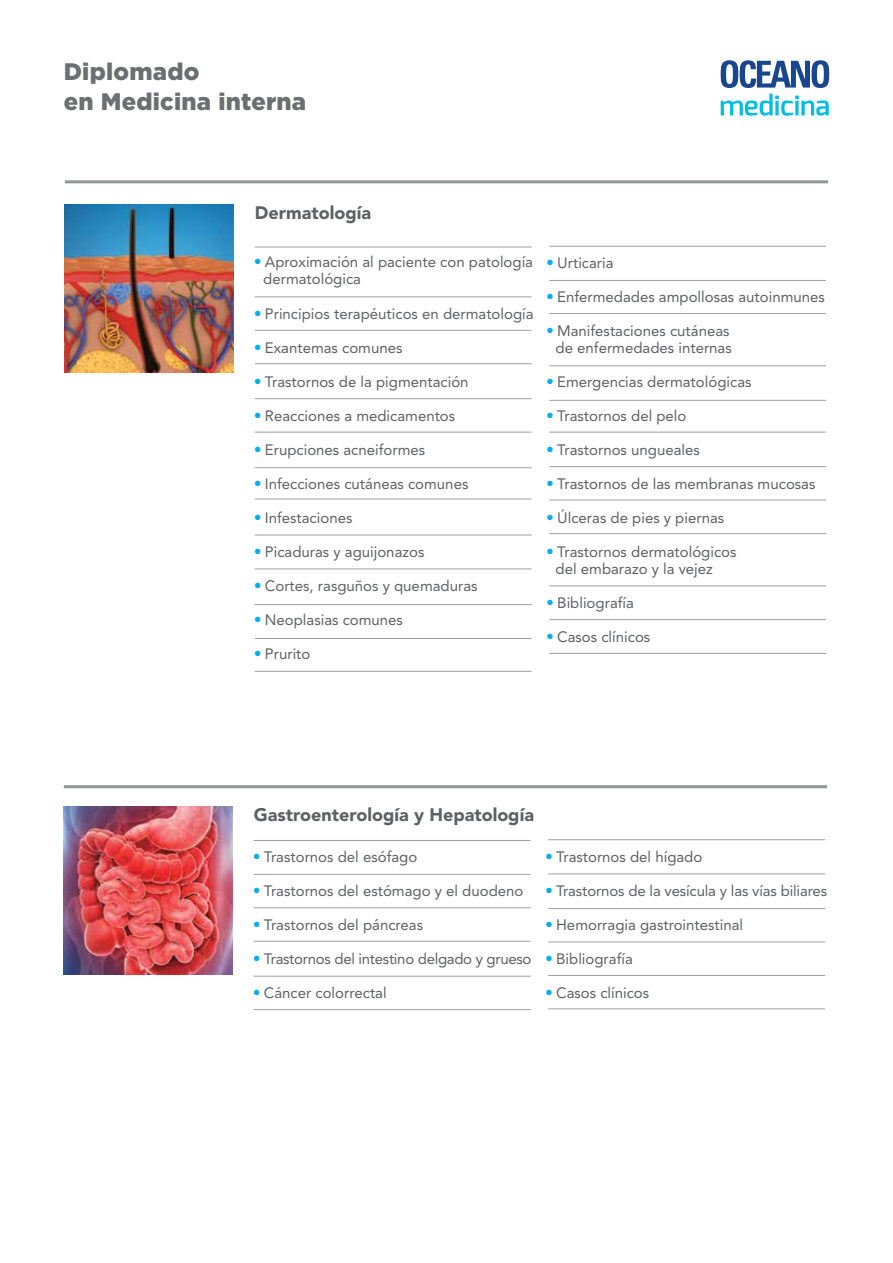
<style>
.page{position:relative;width:893px;height:1263px;background:#fff}
.page>*{position:absolute;margin:0;border:0;box-sizing:border-box;transform-origin:0 0}
.t1{font:900 23.85px/30px "Gotham";letter-spacing:.01em;color:#6d6e71}
.t2{font:900 18px "Avenir";color:#5f6062}
.t3{font:15px/17px "Avenir";color:#5f6062}
.t4{font:15px "Avenir";letter-spacing:-.02em;color:#5f6062}
</style>
<div class="page">
<hr style="left:64px;top:785px;width:763px;height:3px;background:#939598">
<hr style="left:254px;top:840px;width:276px;height:1px;background:#9d9fa2">
<hr style="left:548px;top:839px;width:277px;height:1px;background:#9d9fa2">
<hr style="left:254px;top:907px;width:276px;height:1px;background:#9d9fa2">
<hr style="left:254px;top:1009px;width:276px;height:1px;background:#9d9fa2">
<hr style="left:548px;top:873px;width:277px;height:1px;background:#9d9fa2">
<hr style="left:254px;top:941px;width:276px;height:1px;background:#9d9fa2">
<hr style="left:548px;top:941px;width:277px;height:1px;background:#9d9fa2">
<hr style="left:548px;top:1008px;width:277px;height:1px;background:#9d9fa2">
<hr style="left:254px;top:874px;width:276px;height:1px;background:#9d9fa2">
<hr style="left:548px;top:908px;width:277px;height:1px;background:#9d9fa2">
<hr style="left:548px;top:975px;width:277px;height:1px;background:#9d9fa2">
<hr style="left:254px;top:976px;width:276px;height:1px;background:#9d9fa2">
<img style="left:64px;top:807px;width:169px;height:168px">
<hr style="left:65px;top:180px;width:763px;height:3px;background:#939598">
<hr style="left:255px;top:247px;width:276px;height:1px;background:#9d9fa2">
<hr style="left:549px;top:246px;width:277px;height:1px;background:#9d9fa2">
<hr style="left:255px;top:330px;width:276px;height:1px;background:#9d9fa2">
<hr style="left:255px;top:432px;width:276px;height:1px;background:#9d9fa2">
<hr style="left:549px;top:432px;width:277px;height:1px;background:#9d9fa2">
<hr style="left:549px;top:280px;width:277px;height:1px;background:#9d9fa2">
<hr style="left:255px;top:363px;width:276px;height:1px;background:#9d9fa2">
<hr style="left:549px;top:365px;width:277px;height:1px;background:#9d9fa2">
<hr style="left:255px;top:467px;width:276px;height:1px;background:#9d9fa2">
<hr style="left:549px;top:466px;width:277px;height:1px;background:#9d9fa2">
<hr style="left:255px;top:296px;width:276px;height:1px;background:#9d9fa2">
<hr style="left:549px;top:313px;width:277px;height:1px;background:#9d9fa2">
<hr style="left:255px;top:398px;width:276px;height:1px;background:#9d9fa2">
<hr style="left:549px;top:400px;width:277px;height:1px;background:#9d9fa2">
<hr style="left:255px;top:499px;width:276px;height:1px;background:#9d9fa2">
<hr style="left:549px;top:500px;width:277px;height:1px;background:#9d9fa2">
<hr style="left:549px;top:533px;width:277px;height:1px;background:#9d9fa2">
<hr style="left:549px;top:619px;width:277px;height:1px;background:#9d9fa2">
<hr style="left:549px;top:653px;width:277px;height:1px;background:#9d9fa2">
<hr style="left:549px;top:585px;width:277px;height:1px;background:#9d9fa2">
<hr style="left:255px;top:535px;width:276px;height:1px;background:#9d9fa2">
<hr style="left:255px;top:604px;width:276px;height:1px;background:#9d9fa2">
<hr style="left:255px;top:568px;width:276px;height:1px;background:#9d9fa2">
<hr style="left:255px;top:638px;width:276px;height:1px;background:#9d9fa2">
<hr style="left:255px;top:671px;width:276px;height:1px;background:#9d9fa2">
<img style="left:65px;top:205px;width:169px;height:168px">
<svg style="left:721px;top:94px;width:108px;height:22px"></svg>
<svg style="left:721px;top:60px;width:108px;height:28px"></svg>
<h1 class="t1" style="left:64px;top:56px;width:244px">Diplomado<br>en Medicina interna</h1>
<p class="t2" style="left:255px;top:202px;width:118px">Dermatología</p>
<p class="t3" style="left:263px;top:254px;width:271px;text-indent:-8px"><sup>●</sup> Aproximación al paciente con patología dermatológica</p>
<p class="t3" style="left:255px;top:305px;width:280px"><sup>●</sup> Principios terapéuticos en dermatología</p>
<p class="t3" style="left:255px;top:339px;width:149px"><sup>●</sup> Exantemas comunes</p>
<p class="t3" style="left:255px;top:373px;width:215px"><sup>●</sup> Trastornos de la pigmentación</p>
<p class="t3" style="left:255px;top:407px;width:202px"><sup>●</sup> Reacciones a medicamentos</p>
<p class="t3" style="left:255px;top:441px;width:172px"><sup>●</sup> Erupciones acneiformes</p>
<p class="t3" style="left:255px;top:475px;width:215px"><sup>●</sup> Infecciones cutáneas comunes</p>
<p class="t3" style="left:255px;top:509px;width:99px"><sup>●</sup> Infestaciones</p>
<p class="t3" style="left:255px;top:543px;width:171px"><sup>●</sup> Picaduras y aguijonazos</p>
<p class="t3" style="left:255px;top:577px;width:224px"><sup>●</sup> Cortes, rasguños y quemaduras</p>
<p class="t3" style="left:255px;top:611px;width:150px"><sup>●</sup> Neoplasias comunes</p>
<p class="t3" style="left:255px;top:645px;width:57px"><sup>●</sup> Prurito</p>
<p class="t3" style="left:547px;top:254px;width:68px"><sup>●</sup> Urticaria</p>
<p class="t3" style="left:547px;top:288px;width:279px"><sup>●</sup> Enfermedades ampollosas autoinmunes</p>
<p class="t3" style="left:547px;top:322px;width:186px;text-align:center"><sup>●</sup> Manifestaciones cutáneas de enfermedades internas</p>
<p class="t3" style="left:547px;top:373px;width:206px"><sup>●</sup> Emergencias dermatológicas</p>
<p class="t3" style="left:547px;top:407px;width:141px"><sup>●</sup> Trastornos del pelo</p>
<p class="t3" style="left:547px;top:441px;width:154px"><sup>●</sup> Trastornos ungueales</p>
<p class="t3" style="left:547px;top:475px;width:270px"><sup>●</sup> Trastornos de las membranas mucosas</p>
<p class="t3" style="left:547px;top:509px;width:179px"><sup>●</sup> Úlceras de pies y piernas</p>
<p class="t3" style="left:556px;top:543px;width:182px;text-indent:-8px"><sup>●</sup> Trastornos dermatológicos del embarazo y la vejez</p>
<p class="t3" style="left:547px;top:594px;width:88px"><sup>●</sup> Bibliografía</p>
<p class="t3" style="left:547px;top:628px;width:105px"><sup>●</sup> Casos clínicos</p>
<p class="t2" style="left:254px;top:804px;width:282px">Gastroenterología y Hepatología</p>
<p class="t3" style="left:254px;top:848px;width:165px"><sup>●</sup> Trastornos del esófago</p>
<p class="t3" style="left:254px;top:882px;width:271px"><sup>●</sup> Trastornos del estómago y el duodeno</p>
<p class="t3" style="left:254px;top:916px;width:171px"><sup>●</sup> Trastornos del páncreas</p>
<p class="t4" style="left:254px;top:950px;width:279px"><sup>●</sup> Trastornos del intestino delgado y grueso</p>
<p class="t3" style="left:254px;top:984px;width:134px"><sup>●</sup> Cáncer colorrectal</p>
<p class="t3" style="left:546px;top:848px;width:158px"><sup>●</sup> Trastornos del hígado</p>
<p class="t3" style="left:546px;top:882px;width:283px"><sup>●</sup> Trastornos de la vesícula y las vías biliares</p>
<p class="t3" style="left:546px;top:916px;width:199px"><sup>●</sup> Hemorragia gastrointestinal</p>
<p class="t3" style="left:546px;top:950px;width:88px"><sup>●</sup> Bibliografía</p>
<p class="t3" style="left:546px;top:984px;width:105px"><sup>●</sup> Casos clínicos</p>
</div>
